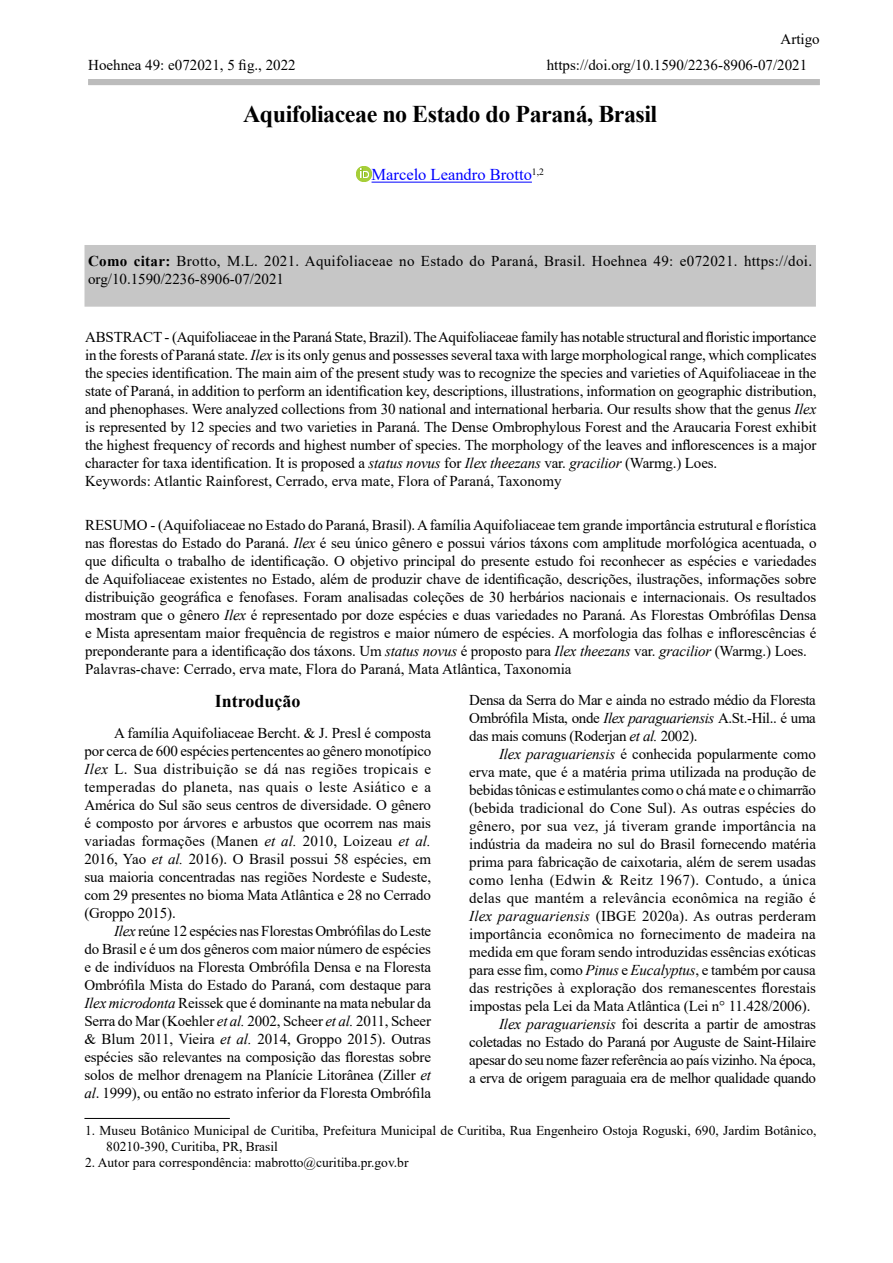
<style>
.page{position:relative;width:893px;height:1263px;background:#fff}
.page>*{position:absolute;margin:0;border:0;box-sizing:border-box;transform-origin:0 0}
.t1{font:700 24px "Times New Roman";letter-spacing:-.02em;color:#000}
.t2{font:700 18px "Times New Roman";color:#000}
.t3{font:16.5px "Times New Roman";color:#00f}
.t4{font:15px/18px "Times New Roman";letter-spacing:-.01em;color:#000;text-align:justify}
.t5{font:15px/18px "Times New Roman";letter-spacing:.02em;color:#000}
.t6{font:15px "Times New Roman";letter-spacing:.01em;color:#000}
.t7{font:13.5px/16.2px "Times New Roman";color:#000}
.s1{font-weight:700}
.s2{font-style:italic}
</style>
<div class="page">
<div style="left:88px;top:79px;width:732px;height:6px;background:#bcbcbc"></div>
<div style="left:85px;top:246px;width:730px;height:60px;background:#c6c6c6"></div>
<div style="left:84px;top:245px;width:732px;height:62px;border:2px solid #c6c6c6"></div>
<hr style="left:372px;top:182px;width:160px;height:1px;background:#00f">
<img style="left:356px;top:166px;width:16px;height:15px">
<hr style="left:84px;top:1118px;width:146px;height:1px;background:#000">
<p class="t4" style="left:780px;top:30px;width:41px">Artigo</p>
<p class="t4" style="left:88px;top:56px;width:209px">Hoehnea 49: e072021, 5 fig., 2022</p>
<p class="t4" style="left:547px;top:55px;width:262px">https://doi.org/10.1590/2236-8906-07/2021</p>
<h1 class="t1" style="left:243px;top:97px;width:416px">Aquifoliaceae no Estado do Paraná, Brasil</h1>
<p class="t3" style="left:372px;top:163px;width:174px">Marcelo Leandro Brotto<sup>1,2</sup></p>
<p class="t5" style="left:88px;top:251px;width:726px"><span class="s1">Como citar:</span> Brotto, M.L. 2021. Aquifoliaceae no Estado do Paraná, Brasil. Hoehnea 49: e072021. https://doi. org/10.1590/2236-8906-07/2021</p>
<p class="t4" style="left:85px;top:328px;width:733px;text-align:left">ABSTRACT - (Aquifoliaceae in the Paraná State, Brazil). The Aquifoliaceae family has notable structural and floristic importance in the forests of Paraná state. <span class="s2">Ilex</span> is its only genus and possesses several taxa with large morphological range, which complicates the species identification. The main aim of the present study was to recognize the species and varieties of Aquifoliaceae in the state of Paraná, in addition to perform an identification key, descriptions, illustrations, information on geographic distribution, and phenophases. Were analyzed collections from 30 national and international herbaria. Our results show that the genus <span class="s2">Ilex </span>is represented by 12 species and two varieties in Paraná. The Dense Ombrophylous Forest and the Araucaria Forest exhibit the highest frequency of records and highest number of species. The morphology of the leaves and inflorescences is a major character for taxa identification. It is proposed a <span class="s2">status novus</span> for <span class="s2">Ilex theezans</span> var. <span class="s2">gracilior</span> (Warmg.) Loes.<br>Keywords: Atlantic Rainforest, Cerrado, erva mate, Flora of Paraná, Taxonomy</p>
<p class="t4" style="left:85px;top:515px;width:733px;text-align:left">RESUMO - (Aquifoliaceae no Estado do Paraná, Brasil). A família Aquifoliaceae tem grande importância estrutural e florística nas florestas do Estado do Paraná. <span class="s2">Ilex</span> é seu único gênero e possui vários táxons com amplitude morfológica acentuada, o que dificulta o trabalho de identificação. O objetivo principal do presente estudo foi reconhecer as espécies e variedades de Aquifoliaceae existentes no Estado, além de produzir chave de identificação, descrições, ilustrações, informações sobre distribuição geográfica e fenofases. Foram analisadas coleções de 30 herbários nacionais e internacionais. Os resultados mostram que o gênero <span class="s2">Ilex</span> é representado por doze espécies e duas variedades no Paraná. As Florestas Ombrófilas Densa e Mista apresentam maior frequência de registros e maior número de espécies. A morfologia das folhas e inflorescências é preponderante para a identificação dos táxons. Um <span class="s2">status novus</span> é proposto para <span class="s2">Ilex theezans</span> var. <span class="s2">gracilior</span> (Warmg.) Loes.<br>Palavras-chave: Cerrado, erva mate, Flora do Paraná, Mata Atlântica, Taxonomia</p>
<p class="t2" style="left:215px;top:688px;width:87px">Introdução</p>
<p class="t4" style="left:84px;top:723px;width:348px;text-indent:30px">A família Aquifoliaceae Bercht. &amp; J. Presl é composta por cerca de 600 espécies pertencentes ao gênero monotípico <span class="s2">Ilex</span> L. Sua distribuição se dá nas regiões tropicais e temperadas do planeta, nas quais o leste Asiático e a América do Sul são seus centros de diversidade. O gênero é composto por árvores e arbustos que ocorrem nas mais variadas formações (Manen <span class="s2">et al.</span> 2010, Loizeau <span class="s2">et al.<br></span>2016, Yao <span class="s2">et al.</span> 2016). O Brasil possui 58 espécies, em sua maioria concentradas nas regiões Nordeste e Sudeste, com 29 presentes no bioma Mata Atlântica e 28 no Cerrado (Groppo 2015).</p>
<p class="t4" style="left:84px;top:921px;width:348px;text-indent:30px"><span class="s2">Ilex</span> reúne 12 espécies nas Florestas Ombrófilas do Leste do Brasil e é um dos gêneros com maior número de espécies e de indivíduos na Floresta Ombrófila Densa e na Floresta Ombrófila Mista do Estado do Paraná, com destaque para <span class="s2">Ilex microdonta</span> Reissek que é dominante na mata nebular da Serra do Mar (Koehler <span class="s2">et al.</span> 2002, Scheer <span class="s2">et al.</span> 2011, Scheer &amp; Blum 2011, Vieira <span class="s2">et al.</span> 2014, Groppo 2015). Outras espécies são relevantes na composição das florestas sobre solos de melhor drenagem na Planície Litorânea (Ziller <span class="s2">et al</span>. 1999), ou então no estrato inferior da Floresta Ombrófila</p>
<p class="t4" style="left:469px;top:691px;width:348px">Densa da Serra do Mar e ainda no estrado médio da Floresta Ombrófila Mista, onde <span class="s2">Ilex paraguariensis</span> A.St.-Hil.. é uma das mais comuns (Roderjan <span class="s2">et al.</span> 2002).</p>
<p class="t4" style="left:499px;top:745px;width:318px"><span class="s2">Ilex paraguariensis</span> é conhecida popularmente como</p>
<p class="t4" style="left:469px;top:763px;width:348px">erva mate, que é a matéria prima utilizada na produção de</p>
<p class="t4" style="left:469px;top:781px;width:348px">bebidas tônicas e estimulantes como o chá mate e o chimarrão</p>
<p class="t4" style="left:469px;top:799px;width:348px">(bebida tradicional do Cone Sul). As outras espécies do</p>
<p class="t6" style="left:469px;top:816px;width:348px">gênero, por sua vez, já tiveram grande importância na</p>
<p class="t4" style="left:469px;top:835px;width:348px">indústria da madeira no sul do Brasil fornecendo matéria</p>
<p class="t4" style="left:469px;top:853px;width:348px">prima para fabricação de caixotaria, além de serem usadas</p>
<p class="t5" style="left:469px;top:871px;width:348px">como lenha (Edwin &amp; Reitz 1967). Contudo, a única</p>
<p class="t6" style="left:469px;top:888px;width:348px">delas que mantém a relevância econômica na região é</p>
<p class="t4" style="left:469px;top:907px;width:348px"><span class="s2">Ilex paraguariensis</span> (IBGE 2020a). As outras perderam</p>
<p class="t4" style="left:469px;top:925px;width:348px">importância econômica no fornecimento de madeira na</p>
<p class="t4" style="left:469px;top:943px;width:348px">medida em que foram sendo introduzidas essências exóticas</p>
<p class="t4" style="left:469px;top:961px;width:348px">para esse fim, como <span class="s2">Pinus</span> e <span class="s2">Eucalyptus</span>, e também por causa</p>
<p class="t4" style="left:469px;top:979px;width:348px">das restrições à exploração dos remanescentes florestais</p>
<p class="t4" style="left:469px;top:997px;width:343px">impostas pela Lei da Mata Atlântica (Lei n° 11.428/2006).</p>
<p class="t4" style="left:499px;top:1015px;width:318px"><span class="s2">Ilex paraguariensis</span> foi descrita a partir de amostras</p>
<p class="t4" style="left:469px;top:1033px;width:348px">coletadas no Estado do Paraná por Auguste de Saint-Hilaire</p>
<p class="t4" style="left:469px;top:1051px;width:348px">apesar do seu nome fazer referência ao país vizinho. Na época,</p>
<p class="t4" style="left:469px;top:1069px;width:348px">a erva de origem paraguaia era de melhor qualidade quando</p>
<p class="t7" style="left:106px;top:1122px;width:712px;text-indent:-21px">1. Museu Botânico Municipal de Curitiba, Prefeitura Municipal de Curitiba, Rua Engenheiro Ostoja Roguski, 690, Jardim Botânico,<br>80210-390, Curitiba, PR, Brasil</p>
<p class="t7" style="left:85px;top:1154px;width:325px">2. Autor para correspondência: mabrotto@curitiba.pr.gov.br</p>
</div>
